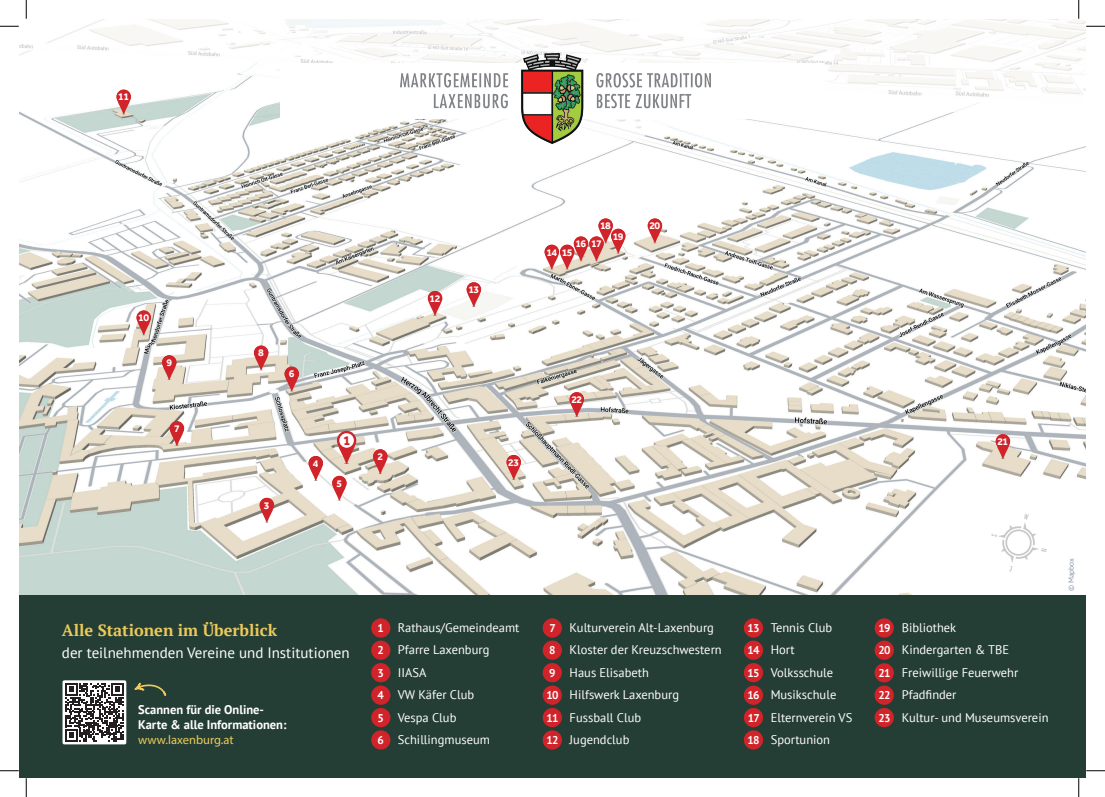
<style>
.page{position:relative;width:1105px;height:797px;background:#fff}
.page>*{position:absolute;margin:0;border:0;box-sizing:border-box;transform-origin:0 0}
.t1{font:700 16.25px "PT Serif";color:#ecca5b}
.t2{font:15px "PT Sans";color:#fff}
.t3{font:700 13.75px "Effra";color:#d1232a}
.t4{font:12.5px/22.5px "PT Sans";color:#fff}
.t5{font:700 12.5px/15px "PT Sans";color:#fff}
.t6{font:12.5px "Myriad Pro";color:#ecca5b}
.t7{font:700 10.5px "Effra";letter-spacing:-.06em;color:#fff}
.t8{font:7.5px "PT Sans";color:#8894a4}
.s1{font-weight:700;font-size:11.25px}
</style>
<div class="page">
<img style="left:19px;top:141px;width:1067px;height:454px">
<svg style="left:958px;top:482px;width:122px;height:113px"></svg>
<svg style="left:19px;top:19px;width:1067px;height:122px"></svg>
<div style="left:19px;top:595px;width:1067px;height:182px;background:#253e35"></div>
<div style="left:371px;top:685px;width:19px;height:19px;background:#d1232a;border-radius:50%"></div>
<div style="left:371px;top:663px;width:19px;height:19px;background:#d1232a;border-radius:50%"></div>
<div style="left:371px;top:640px;width:19px;height:19px;background:#d1232a;border-radius:50%"></div>
<div style="left:371px;top:618px;width:19px;height:19px;background:#d1232a;border-radius:50%"></div>
<div style="left:371px;top:708px;width:19px;height:19px;background:#d1232a;border-radius:50%"></div>
<div style="left:371px;top:730px;width:19px;height:19px;background:#d1232a;border-radius:50%"></div>
<div style="left:543px;top:685px;width:19px;height:19px;background:#d1232a;border-radius:50%"></div>
<div style="left:543px;top:663px;width:19px;height:19px;background:#d1232a;border-radius:50%"></div>
<div style="left:543px;top:640px;width:19px;height:19px;background:#d1232a;border-radius:50%"></div>
<div style="left:543px;top:618px;width:19px;height:19px;background:#d1232a;border-radius:50%"></div>
<div style="left:543px;top:708px;width:19px;height:19px;background:#d1232a;border-radius:50%"></div>
<div style="left:543px;top:730px;width:19px;height:19px;background:#d1232a;border-radius:50%"></div>
<div style="left:875px;top:663px;width:19px;height:19px;background:#d1232a;border-radius:50%"></div>
<div style="left:744px;top:685px;width:19px;height:19px;background:#d1232a;border-radius:50%"></div>
<div style="left:744px;top:663px;width:19px;height:19px;background:#d1232a;border-radius:50%"></div>
<div style="left:744px;top:640px;width:19px;height:19px;background:#d1232a;border-radius:50%"></div>
<div style="left:744px;top:618px;width:19px;height:19px;background:#d1232a;border-radius:50%"></div>
<div style="left:744px;top:708px;width:19px;height:19px;background:#d1232a;border-radius:50%"></div>
<div style="left:744px;top:730px;width:19px;height:19px;background:#d1232a;border-radius:50%"></div>
<div style="left:875px;top:685px;width:19px;height:19px;background:#d1232a;border-radius:50%"></div>
<div style="left:875px;top:640px;width:19px;height:19px;background:#d1232a;border-radius:50%"></div>
<div style="left:875px;top:618px;width:19px;height:19px;background:#d1232a;border-radius:50%"></div>
<div style="left:875px;top:708px;width:19px;height:19px;background:#d1232a;border-radius:50%"></div>
<div style="left:280px;top:63px;width:544px;height:55px;background:#fff"></div>
<img style="left:401px;top:53px;width:310px;height:90px">
<svg style="left:116px;top:90px;width:15px;height:25px"></svg>
<div style="left:117px;top:90px;width:14px;height:14px;background:#d1232a;border-radius:50%"></div>
<svg style="left:170px;top:421px;width:14px;height:25px"></svg>
<div style="left:170px;top:421px;width:14px;height:14px;background:#d1232a;border-radius:50%"></div>
<svg style="left:162px;top:355px;width:14px;height:25px"></svg>
<div style="left:162px;top:355px;width:14px;height:14px;background:#d1232a;border-radius:50%"></div>
<svg style="left:136px;top:310px;width:15px;height:25px"></svg>
<div style="left:137px;top:310px;width:14px;height:15px;background:#d1232a;border-radius:50%"></div>
<svg style="left:254px;top:345px;width:14px;height:25px"></svg>
<div style="left:254px;top:345px;width:14px;height:15px;background:#d1232a;border-radius:50%"></div>
<svg style="left:648px;top:218px;width:14px;height:25px"></svg>
<div style="left:648px;top:218px;width:14px;height:15px;background:#d1232a;border-radius:50%"></div>
<svg style="left:569px;top:392px;width:15px;height:25px"></svg>
<div style="left:570px;top:392px;width:14px;height:14px;background:#d1232a;border-radius:50%"></div>
<svg style="left:544px;top:218px;width:81px;height:52px"></svg>
<div style="left:560px;top:245px;width:14px;height:14px;background:#d1232a;border-radius:50%"></div>
<svg style="left:260px;top:498px;width:14px;height:25px"></svg>
<div style="left:260px;top:498px;width:14px;height:14px;background:#d1232a;border-radius:50%"></div>
<svg style="left:308px;top:456px;width:15px;height:25px"></svg>
<div style="left:309px;top:456px;width:14px;height:14px;background:#d1232a;border-radius:50%"></div>
<svg style="left:332px;top:476px;width:15px;height:25px"></svg>
<div style="left:332px;top:476px;width:14px;height:14px;background:#d1232a;border-radius:50%"></div>
<svg style="left:284px;top:366px;width:15px;height:25px"></svg>
<div style="left:285px;top:367px;width:14px;height:14px;background:#d1232a;border-radius:50%"></div>
<svg style="left:337px;top:431px;width:19px;height:33px"></svg>
<div style="left:339px;top:433px;width:15px;height:15px;background:#fff;border-radius:50%"></div>
<svg style="left:373px;top:449px;width:15px;height:25px"></svg>
<div style="left:373px;top:449px;width:14px;height:14px;background:#d1232a;border-radius:50%"></div>
<svg style="left:506px;top:455px;width:15px;height:25px"></svg>
<div style="left:507px;top:455px;width:14px;height:14px;background:#d1232a;border-radius:50%"></div>
<svg style="left:467px;top:282px;width:14px;height:25px"></svg>
<div style="left:467px;top:282px;width:14px;height:14px;background:#d1232a;border-radius:50%"></div>
<svg style="left:428px;top:291px;width:14px;height:25px"></svg>
<div style="left:428px;top:291px;width:14px;height:14px;background:#d1232a;border-radius:50%"></div>
<svg style="left:996px;top:434px;width:14px;height:25px"></svg>
<div style="left:996px;top:434px;width:14px;height:14px;background:#d1232a;border-radius:50%"></div>
<div style="left:63px;top:680px;width:63px;height:64px;background:#fff;border-radius:2px"></div>
<svg style="left:65px;top:683px;width:59px;height:58px"></svg>
<svg style="left:134px;top:682px;width:32px;height:14px"></svg>
<svg style="left:0;top:25px;width:19px;height:2px"></svg>
<svg style="left:1086px;top:25px;width:19px;height:2px"></svg>
<svg style="left:0;top:770px;width:19px;height:1px"></svg>
<svg style="left:1086px;top:770px;width:19px;height:1px"></svg>
<svg style="left:25px;top:0;width:2px;height:19px"></svg>
<svg style="left:25px;top:778px;width:2px;height:19px"></svg>
<svg style="left:1078px;top:0;width:1px;height:19px"></svg>
<svg style="left:1078px;top:778px;width:1px;height:19px"></svg>
<p class="t7" style="left:118px;top:91px;width:12px">11</p>
<p class="t7" style="left:138px;top:311px;width:12px">10</p>
<p class="t7" style="left:166px;top:356px;width:7px">9</p>
<p class="t7" style="left:174px;top:422px;width:7px">7</p>
<p class="t7" style="left:258px;top:346px;width:7px">8</p>
<p class="t7" style="left:289px;top:367px;width:7px">6</p>
<p class="t7" style="left:264px;top:498px;width:7px">3</p>
<p class="t7" style="left:313px;top:457px;width:7px">4</p>
<p class="t3" style="left:343px;top:432px;width:9px">1</p>
<p class="t7" style="left:336px;top:477px;width:7px">5</p>
<h1 class="t1" style="left:62px;top:619px;width:217px">Alle Stationen im Überblick</h1>
<p class="t2" style="left:62px;top:643px;width:289px">der teilnehmenden Vereine und Institutionen</p>
<p class="t5" style="left:138px;top:702px;width:150px">Scannen für die Online-<br>Karte &amp; alle Informationen:</p>
<p class="t6" style="left:138px;top:732px;width:97px">www.laxenburg.at</p>
<p class="t7" style="left:430px;top:292px;width:12px">12</p>
<p class="t7" style="left:468px;top:283px;width:12px">13</p>
<p class="t7" style="left:600px;top:219px;width:12px">18</p>
<p class="t7" style="left:575px;top:237px;width:28px">16 17</p>
<p class="t7" style="left:546px;top:246px;width:28px">14 15</p>
<p class="t7" style="left:613px;top:230px;width:12px">19</p>
<p class="t7" style="left:649px;top:219px;width:12px">20</p>
<p class="t7" style="left:377px;top:450px;width:7px">2</p>
<p class="t7" style="left:508px;top:456px;width:12px">23</p>
<p class="t7" style="left:571px;top:393px;width:12px">22</p>
<p class="t7" style="left:997px;top:435px;width:12px">21</p>
<p class="t4" style="left:377px;top:615px;width:143px"><span class="s1">1</span> Rathaus/Gemeindeamt<br><span class="s1">2</span> Pfarre Laxenburg<br><span class="s1">3</span> IIASA<br><span class="s1">4</span> VW Käfer Club<br><span class="s1">5</span> Vespa Club<br><span class="s1">6</span> Schillingmuseum</p>
<p class="t4" style="left:546px;top:615px;width:177px"><span class="s1">7</span> Kulturverein Alt-Laxenburg<br><span class="s1">8</span> Kloster der Kreuzschwestern<br><span class="s1">9</span> Haus Elisabeth<br><span class="s1">10</span> Hilfswerk Laxenburg<br><span class="s1">11</span> Fussball Club<br><span class="s1">12</span> Jugendclub</p>
<p class="t4" style="left:747px;top:615px;width:106px"><span class="s1">13</span> Tennis Club<br><span class="s1">14</span> Hort<br><span class="s1">15</span> Volksschule<br><span class="s1">16</span> Musikschule<br><span class="s1">17</span> Elternverein VS<br><span class="s1">18</span> Sportunion</p>
<p class="t4" style="left:878px;top:615px;width:172px"><span class="s1">19</span> Bibliothek<br><span class="s1">20</span> Kindergarten &amp; TBE<br><span class="s1">21</span> Freiwillige Feuerwehr<br><span class="s1">22</span> Pfadfinder<br><span class="s1">23</span> Kultur- und Museumsverein</p>
<p class="t8" style="left:1066px;top:591px;width:35px;rotate:-90deg">© Mapbox</p>
</div>
